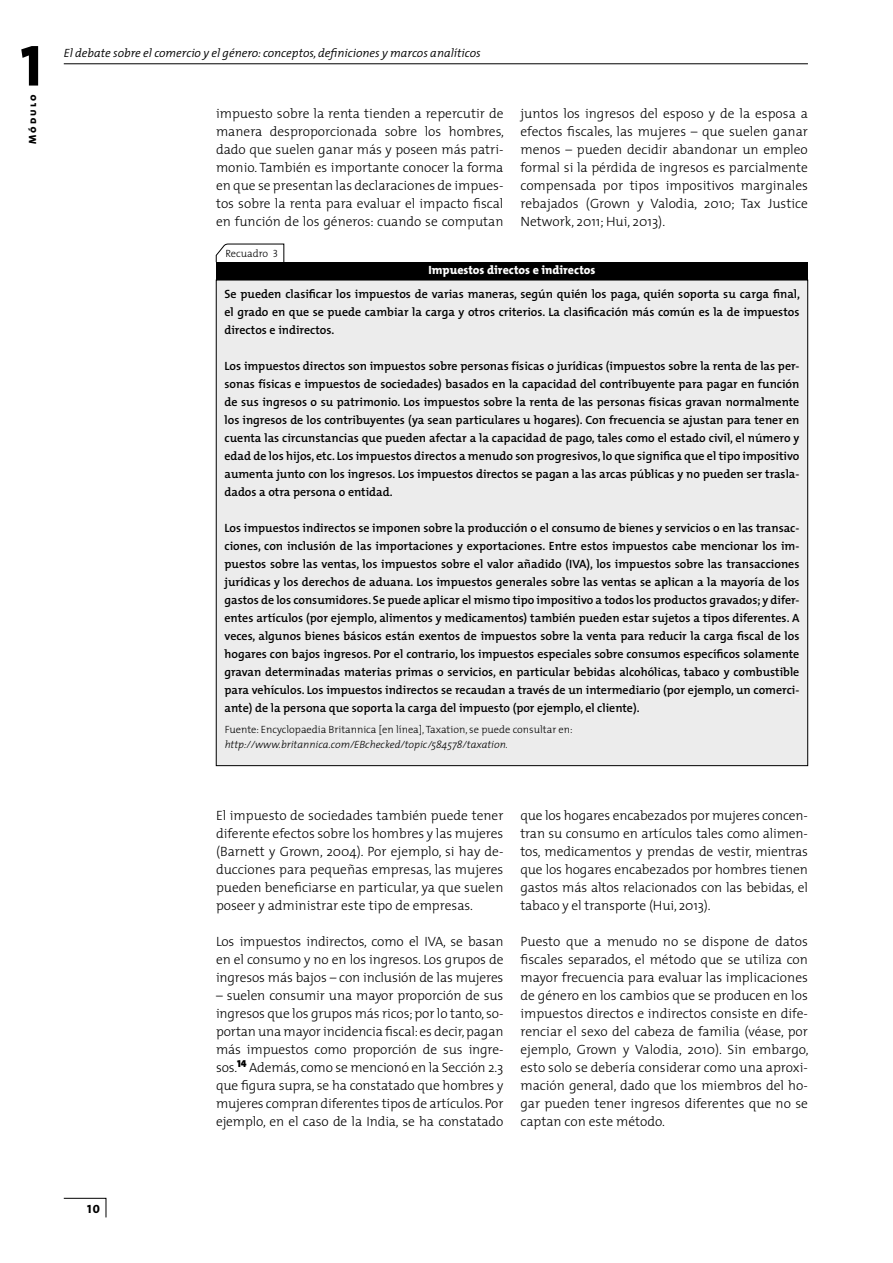
<style>
.page{position:relative;width:893px;height:1263px;background:#fff}
.page>*{position:absolute;margin:0;border:0;box-sizing:border-box;transform-origin:0 0}
.t1{font:58.5px "The Mix Extra Bold Caps";color:#000}
.t2{font:300 13.5px/18px "The Mix";color:#000;text-align:justify}
.t3{font:600 12px/18px "The Mix";color:#000;text-align:justify}
.t4{font:italic 300 12px "The Mix";color:#000}
.t5{font:800 12px "The Mix";color:#fff}
.t6{font:12px "The Mix Extra Bold Caps";color:#000}
.t7{font:300 10.5px "The Mix";color:#000}
.t8{font:italic 300 10.5px "The Mix";color:#000}
.t9{font:10.5px "The Mix Extra Bold Caps";letter-spacing:.2em;color:#000}
.s1{font-family:"The Mix Light Caps";font-weight:400}
</style>
<div class="page">
<hr style="left:64px;top:63px;width:744px;height:1px;background:#000">
<svg style="left:63px;top:1197px;width:44px;height:21px"></svg>
<div style="left:216px;top:280px;width:592px;height:486px;background:#ececec"></div>
<div style="left:216px;top:262px;width:592px;height:18px;background:#000"></div>
<svg style="left:216px;top:244px;width:68px;height:18px"></svg>
<h1 class="t1" style="left:20px;top:17px;width:23px">1</h1>
<p class="t9" style="left:24px;top:144px;width:51px;rotate:-90deg">Módulo</p>
<p class="t4" style="left:64px;top:43px;width:418px">El debate sobre el comercio y el género: conceptos, definiciones y marcos analíticos</p>
<p class="t2" style="left:216px;top:104px;width:290px">impuesto sobre la renta tienden a repercutir de manera desproporcionada sobre los hombres, dado que suelen ganar más y poseen más patri&shy;monio. También es importante conocer la forma en que se presentan las declaraciones de impues&shy;tos sobre la renta para evaluar el impacto fiscal en función de los géneros: cuando se computan</p>
<p class="t2" style="left:520px;top:104px;width:289px">juntos los ingresos del esposo y de la esposa a efectos fiscales, las mujeres – que suelen ganar menos – pueden decidir abandonar un empleo formal si la pérdida de ingresos es parcialmente compensada por tipos impositivos marginales rebajados (Grown y Valodia, 2010; Tax Justice Network, 2011; Hui, 2013).</p>
<p class="t7" style="left:225px;top:245px;width:54px">Recuadro <span class="s1">3</span></p>
<p class="t5" style="left:428px;top:260px;width:168px">Impuestos directos e indirectos</p>
<p class="t3" style="left:225px;top:284px;width:577px">Se pueden clasificar los impuestos de varias maneras, según quién los paga, quién soporta su carga final, el grado en que se puede cambiar la carga y otros criterios. La clasificación más común es la de impuestos directos e indirectos.</p>
<p class="t3" style="left:225px;top:356px;width:576px">Los impuestos directos son impuestos sobre personas físicas o jurídicas (impuestos sobre la renta de las per&shy;sonas físicas e impuestos de sociedades) basados en la capacidad del contribuyente para pagar en función de sus ingresos o su patrimonio. Los impuestos sobre la renta de las personas físicas gravan normalmente los ingresos de los contribuyentes (ya sean particulares u hogares). Con frecuencia se ajustan para tener en cuenta las circunstancias que pueden afectar a la capacidad de pago, tales como el estado civil, el número y edad de los hijos, etc. Los impuestos directos a menudo son progresivos, lo que significa que el tipo impositivo aumenta junto con los ingresos. Los impuestos directos se pagan a las arcas públicas y no pueden ser trasla&shy;dados a otra persona o entidad.</p>
<p class="t3" style="left:225px;top:518px;width:576px">Los impuestos indirectos se imponen sobre la producción o el consumo de bienes y servicios o en las transac&shy;ciones, con inclusión de las importaciones y exportaciones. Entre estos impuestos cabe mencionar los im&shy;puestos sobre las ventas, los impuestos sobre el valor añadido (IVA), los impuestos sobre las transacciones jurídicas y los derechos de aduana. Los impuestos generales sobre las ventas se aplican a la mayoría de los gastos de los consumidores. Se puede aplicar el mismo tipo impositivo a todos los productos gravados; y difer&shy;entes artículos (por ejemplo, alimentos y medicamentos) también pueden estar sujetos a tipos diferentes. A veces, algunos bienes básicos están exentos de impuestos sobre la venta para reducir la carga fiscal de los hogares con bajos ingresos. Por el contrario, los impuestos especiales sobre consumos específicos solamente gravan determinadas materias primas o servicios, en particular bebidas alcohólicas, tabaco y combustible para vehículos. Los impuestos indirectos se recaudan a través de un intermediario (por ejemplo, un comerci&shy;ante) de la persona que soporta la carga del impuesto (por ejemplo, el cliente).</p>
<p class="t7" style="left:225px;top:721px;width:350px">Fuente: Encyclopaedia Britannica [en línea], Taxation, se puede consultar en:</p>
<p class="t8" style="left:225px;top:736px;width:285px">http://www.britannica.com/EBchecked/topic/584578/taxation.</p>
<p class="t2" style="left:216px;top:806px;width:289px">El impuesto de sociedades también puede tener diferente efectos sobre los hombres y las mujeres (Barnett y Grown, 2004). Por ejemplo, si hay de&shy;ducciones para pequeñas empresas, las mujeres pueden beneficiarse en particular, ya que suelen poseer y administrar este tipo de empresas.</p>
<p class="t2" style="left:216px;top:932px;width:289px">Los impuestos indirectos, como el IVA, se basan en el consumo y no en los ingresos. Los grupos de ingresos más bajos – con inclusión de las mujeres</p>
<p class="t2" style="left:216px;top:986px;width:289px">– suelen consumir una mayor proporción de sus ingresos que los grupos más ricos; por lo tanto, so&shy;portan una mayor incidencia fiscal: es decir, pagan más impuestos como proporción de sus ingre&shy;sos.<sup>14</sup> Además, como se mencionó en la Sección 2.3 que figura supra, se ha constatado que hombres y mujeres compran diferentes tipos de artículos. Por ejemplo, en el caso de la India, se ha constatado</p>
<p class="t2" style="left:520px;top:806px;width:289px">que los hogares encabezados por mujeres concen&shy;tran su consumo en artículos tales como alimen&shy;tos, medicamentos y prendas de vestir, mientras que los hogares encabezados por hombres tienen gastos más altos relacionados con las bebidas, el tabaco y el transporte (Hui, 2013).</p>
<p class="t2" style="left:520px;top:932px;width:290px">Puesto que a menudo no se dispone de datos fiscales separados, el método que se utiliza con mayor frecuencia para evaluar las implicaciones de género en los cambios que se producen en los impuestos directos e indirectos consiste en dife&shy;renciar el sexo del cabeza de familia (véase, por ejemplo, Grown y Valodia, 2010). Sin embargo, esto solo se debería considerar como una aproxi&shy;mación general, dado que los miembros del ho&shy;gar pueden tener ingresos diferentes que no se captan con este método.</p>
<p class="t6" style="left:87px;top:1198px;width:14px">10</p>
</div>
